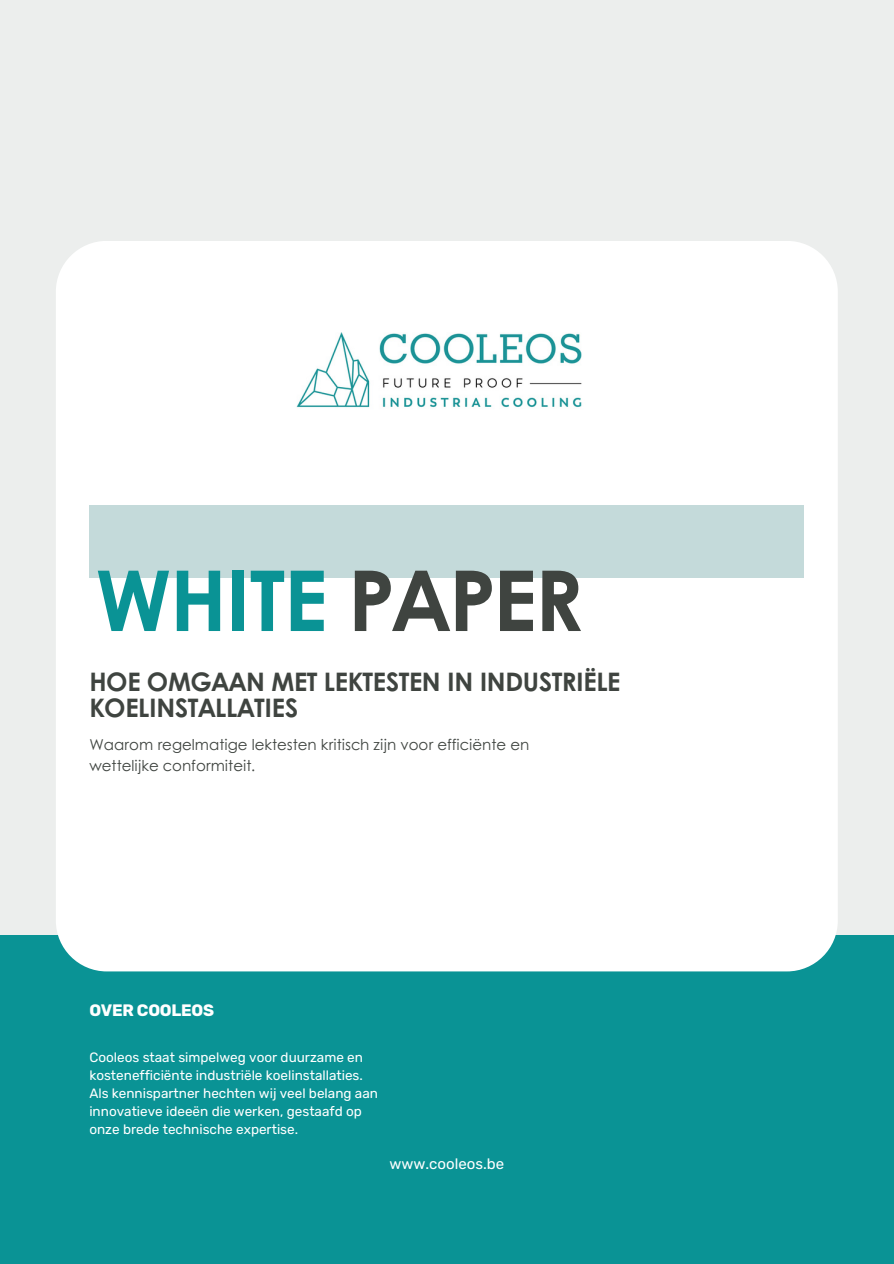
<style>
.page{position:relative;width:894px;height:1264px;background:#fff}
.page>*{position:absolute;margin:0;border:0;box-sizing:border-box;transform-origin:0 0}
.t1{font:700 84px "Century Gothic";letter-spacing:-.015em;color:#0a9395}
.t2{font:700 25.5px/25.8px "Century Gothic";letter-spacing:-.015em;color:#3f4440}
.t3{font:700 16.5px "Rubik";letter-spacing:-.015em;color:#fff}
.t4{font:15px/20.2px "Century Gothic";color:#3f4440}
.t5{font:15px "Rubik";color:#fff}
.t6{font:13.5px/18px "Rubik";color:#fff}
.s1{color:#3f4440}
</style>
<div class="page">
<div style="left:0;top:0;width:893px;height:1263px;background:#eceeed"></div>
<div style="left:0;top:935px;width:893px;height:328px;background:#0a9395"></div>
<div style="left:56px;top:241px;width:781px;height:730px;background:#fff;border-radius:51px"></div>
<div style="left:89px;top:505px;width:715px;height:72px;background:#c4dada"></div>
<img style="left:296px;top:332px;width:286px;height:76px">
<h1 class="t1" style="left:95px;top:544px;width:489px">WHITE <span class="s1">PAPER</span></h1>
<h2 class="t2" style="left:89px;top:667px;width:532px">HOE OMGAAN MET LEKTESTEN IN INDUSTRIËLE<br>KOELINSTALLATIES</h2>
<p class="t4" style="left:89px;top:734px;width:441px">Waarom regelmatige lektesten kritisch zijn voor efficiënte en wettelijke conformiteit.</p>
<p class="t3" style="left:89px;top:1000px;width:126px">OVER COOLEOS</p>
<p class="t6" style="left:89px;top:1048px;width:290px">Cooleos staat simpelweg voor duurzame en kostenefficiënte industriële koelinstallaties.<br>Als kennispartner hechten wij veel belang aan innovatieve ideeën die werken, gestaafd op onze brede technische expertise.</p>
<p class="t5" style="left:389px;top:1155px;width:116px">www.cooleos.be</p>
</div>
